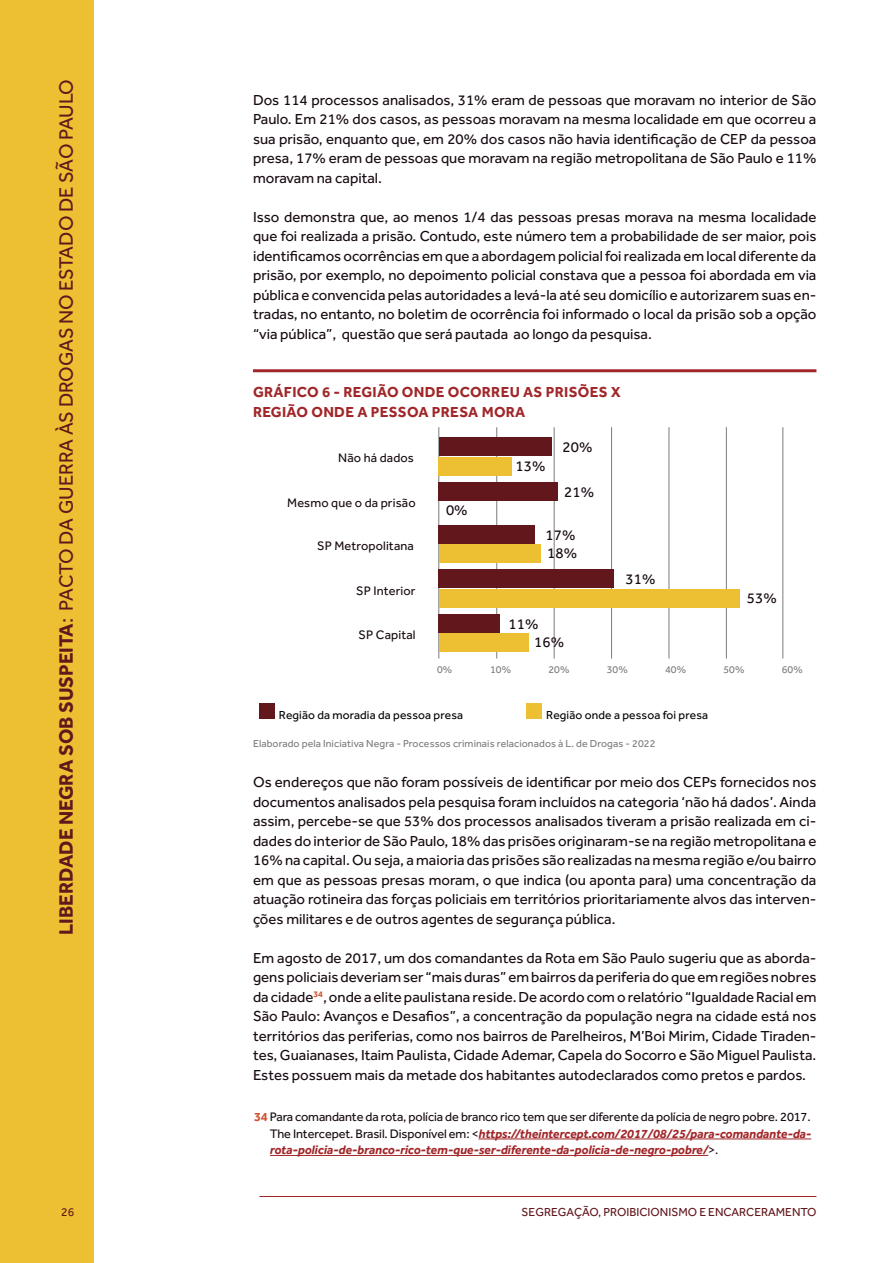
<style>
.page{position:relative;width:893px;height:1263px;background:#fff}
.page>*{position:absolute;margin:0;border:0;box-sizing:border-box;transform-origin:0 0}
.t1{font:19.95px "Effra";letter-spacing:-.01em;color:#61171c}
.t2{font:15px/19.5px "Effra";color:#170a12;text-align:justify}
.t3{font:700 15px/19.5px "Effra";letter-spacing:.02em;color:#a12629}
.t4{font:italic 700 12.75px/16.5px "Effra";letter-spacing:-.01em;color:#a12629;text-align:justify}
.t5{font:12.75px "Effra";letter-spacing:.01em;color:#170a12}
.t6{font:12px "Effra";letter-spacing:.01em;color:#000}
.t7{font:12px "Effra";color:#61171c}
.t8{font:10.5px "Effra";letter-spacing:.01em;color:#7c7b7b}
.s1{font-weight:700}
.s2{font-style:normal;color:#d15430}
.s3{font-weight:400;font-style:normal;color:#170a12}
</style>
<div class="page">
<hr style="left:253px;top:369px;width:563px;height:3px;background:#a12629">
<hr style="left:438px;top:427px;width:1px;height:231px;background:#7c7b7b">
<hr style="left:496px;top:427px;width:1px;height:231px;background:#7c7b7b">
<hr style="left:554px;top:427px;width:1px;height:231px;background:#7c7b7b">
<hr style="left:611px;top:427px;width:1px;height:231px;background:#7c7b7b">
<hr style="left:669px;top:427px;width:1px;height:231px;background:#7c7b7b">
<hr style="left:726px;top:427px;width:1px;height:231px;background:#7c7b7b">
<hr style="left:782px;top:427px;width:1px;height:231px;background:#7c7b7b">
<div style="left:439px;top:438px;width:113px;height:18px;background:#61171c"></div>
<div style="left:439px;top:457px;width:73px;height:18px;background:#edbf33"></div>
<div style="left:439px;top:482px;width:119px;height:18px;background:#61171c"></div>
<div style="left:439px;top:525px;width:96px;height:19px;background:#61171c"></div>
<div style="left:439px;top:545px;width:101px;height:18px;background:#edbf33"></div>
<div style="left:439px;top:570px;width:175px;height:18px;background:#61171c"></div>
<div style="left:439px;top:589px;width:300px;height:18px;background:#edbf33"></div>
<div style="left:439px;top:614px;width:61px;height:18px;background:#61171c"></div>
<div style="left:439px;top:633px;width:90px;height:19px;background:#edbf33"></div>
<div style="left:259px;top:704px;width:15px;height:15px;background:#61171c"></div>
<div style="left:526px;top:704px;width:15px;height:15px;background:#edbf33"></div>
<hr style="left:478px;top:1138px;width:333px;height:1px;background:#a12629">
<hr style="left:270px;top:1155px;width:438px;height:1px;background:#a12629">
<div style="left:0;top:0;width:94px;height:1263px;background:#edbf33"></div>
<hr style="left:259px;top:1196px;width:557px;height:1px;background:#a12629">
<h1 class="t1" style="left:55px;top:935px;width:857px;rotate:-90deg"><span class="s1">LIBERDADE NEGRA SOB SUSPEITA</span>: PACTO DA GUERRA ÀS DROGAS NO ESTADO DE SÃO PAULO</h1>
<p class="t7" style="left:61px;top:1205px;width:15px">26</p>
<p class="t2" style="left:253px;top:90px;width:565px">Dos 114 processos analisados, 31% eram de pessoas que moravam no interior de São Paulo. Em 21% dos casos, as pessoas moravam na mesma localidade em que ocorreu a sua prisão, enquanto que, em 20% dos casos não havia identificação de CEP da pessoa presa, 17% eram de pessoas que moravam na região metropolitana de São Paulo e 11% moravam na capital.</p>
<p class="t2" style="left:253px;top:207px;width:565px">Isso demonstra que, ao menos 1/4 das pessoas presas morava na mesma localidade que foi realizada a prisão. Contudo, este número tem a probabilidade de ser maior, pois identificamos ocorrências em que a abordagem policial foi realizada em local diferente da prisão, por exemplo, no depoimento policial constava que a pessoa foi abordada em via pública e convencida pelas autoridades a levá-la até seu domicílio e autorizarem suas en&shy;tradas, no entanto, no boletim de ocorrência foi informado o local da prisão sob a opção “via pública”, questão que será pautada ao longo da pesquisa.</p>
<p class="t3" style="left:253px;top:382px;width:369px">GRÁFICO 6 - REGIÃO ONDE OCORREU AS PRISÕES X<br>REGIÃO ONDE A PESSOA PRESA MORA</p>
<p class="t5" style="left:338px;top:451px;width:77px">Não há dados</p>
<p class="t5" style="left:287px;top:495px;width:130px">Mesmo que o da prisão</p>
<p class="t2" style="left:446px;top:500px;width:23px">0%</p>
<p class="t2" style="left:516px;top:456px;width:32px">13%</p>
<p class="t2" style="left:562px;top:437px;width:32px">20%</p>
<p class="t2" style="left:564px;top:482px;width:32px">21%</p>
<p class="t5" style="left:317px;top:538px;width:98px">SP Metropolitana</p>
<p class="t2" style="left:545px;top:525px;width:33px;line-height:18.6px">17%<br>18%</p>
<p class="t5" style="left:356px;top:583px;width:61px">SP Interior</p>
<p class="t5" style="left:359px;top:627px;width:59px">SP Capital</p>
<p class="t2" style="left:534px;top:614px;width:32px;line-height:18.6px;text-indent:-26px">11%<br>16%</p>
<p class="t2" style="left:625px;top:569px;width:32px">31%</p>
<p class="t2" style="left:747px;top:588px;width:32px">53%</p>
<p class="t8" style="left:437px;top:663px;width:17px">0%</p>
<p class="t8" style="left:490px;top:663px;width:23px">10%</p>
<p class="t8" style="left:548px;top:663px;width:23px">20%</p>
<p class="t8" style="left:607px;top:663px;width:23px">30%</p>
<p class="t8" style="left:665px;top:663px;width:23px">40%</p>
<p class="t8" style="left:723px;top:663px;width:23px">50%</p>
<p class="t8" style="left:782px;top:663px;width:23px">60%</p>
<p class="t6" style="left:279px;top:708px;width:186px">Região da moradia da pessoa presa</p>
<p class="t6" style="left:546px;top:708px;width:163px">Região onde a pessoa foi presa</p>
<p class="t8" style="left:253px;top:737px;width:404px">Elaborado pela Iniciativa Negra - Processos criminais relacionados à L. de Drogas - 2022</p>
<p class="t2" style="left:253px;top:772px;width:565px">Os endereços que não foram possíveis de identificar por meio dos CEPs fornecidos nos documentos analisados pela pesquisa foram incluídos na categoria ‘não há dados’. Ainda assim, percebe-se que 53% dos processos analisados tiveram a prisão realizada em ci&shy;dades do interior de São Paulo, 18% das prisões originaram-se na região metropolitana e 16% na capital. Ou seja, a maioria das prisões são realizadas na mesma região e/ou bairro em que as pessoas presas moram, o que indica (ou aponta para) uma concentração da atuação rotineira das forças policiais em territórios prioritariamente alvos das interven&shy;ções militares e de outros agentes de segurança pública.</p>
<p class="t2" style="left:253px;top:948px;width:565px">Em agosto de 2017, um dos comandantes da Rota em São Paulo sugeriu que as aborda&shy;gens policiais deveriam ser “mais duras” em bairros da periferia do que em regiões nobres da cidade<sup>34</sup>, onde a elite paulistana reside. De acordo com o relatório “Igualdade Racial em São Paulo: Avanços e Desafios”, a concentração da população negra na cidade está nos territórios das periferias, como nos bairros de Parelheiros, M’Boi Mirim, Cidade Tiraden&shy;tes, Guaianases, Itaim Paulista, Cidade Ademar, Capela do Socorro e São Miguel Paulista.<br>Estes possuem mais da metade dos habitantes autodeclarados como pretos e pardos.</p>
<p class="t4" style="left:270px;top:1109px;width:543px;text-indent:-16px"><span class="s2">34</span> <span class="s3">Para comandante da rota, polícia de branco rico tem que ser diferente da polícia de negro pobre. 2017.<br>The Intercepet. Brasil. Disponível em: &lt;</span>https://theintercept.com/2017/08/25/para-comandante-da&shy;rota-policia-de-branco-rico-tem-que-ser-diferente-da-policia-de-negro-pobre/<span class="s3">&gt;.</span></p>
<p class="t7" style="left:522px;top:1205px;width:296px">SEGREGAÇÃO, PROIBICIONISMO E ENCARCERAMENTO</p>
</div>
